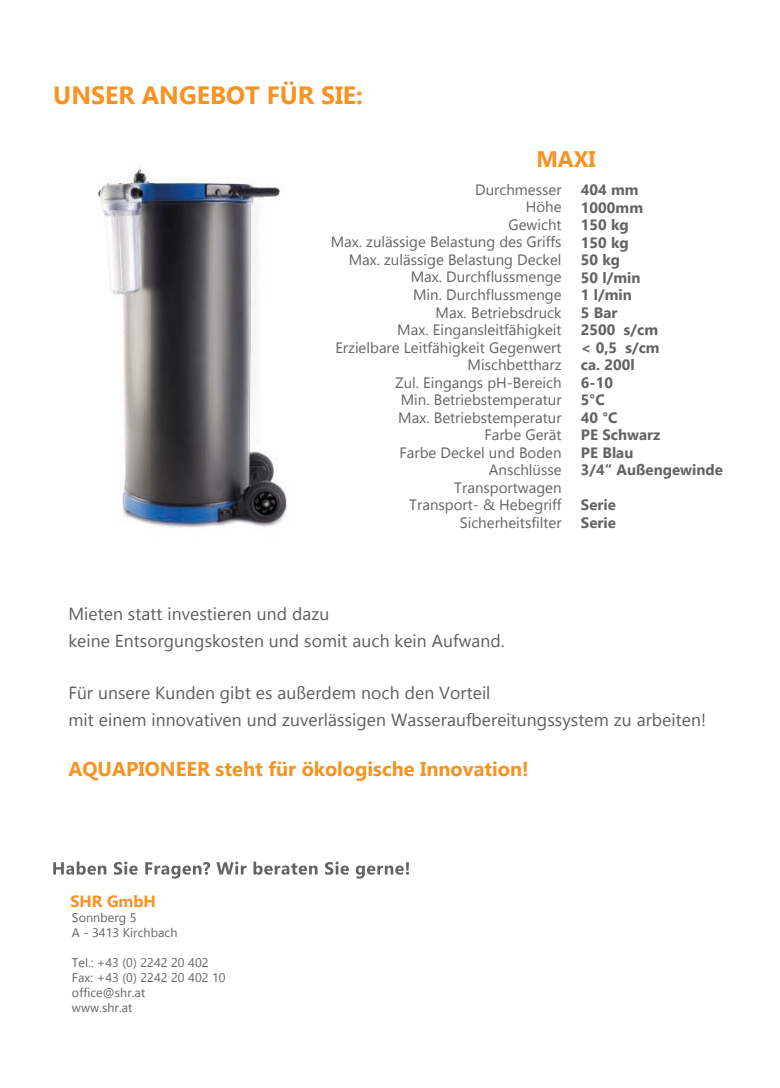
<style>
.page{position:relative;width:780px;height:1088px;background:#fff}
.page>*{position:absolute;margin:0;border:0;box-sizing:border-box;transform-origin:0 0}
.t1{font:700 25px "Gadugi";color:#f69323}
.t2{font:700 22.5px "Gadugi";color:#f69323}
.t3{font:700 20px "Gadugi";color:#f69323}
.t4{font:17.5px/26.2px "Gadugi";letter-spacing:.005em;color:#5b5e5f}
.t5{font:700 16.25px "Gadugi";color:#f69323}
.t6{font:15px/17.5px "Gadugi";color:#636366;text-align:right}
.t7{font:700 15px/17.5px "Gadugi";color:#636366}
.t8{font:12.5px/15.1px "Gadugi";letter-spacing:.005em;color:#636366}
</style>
<div class="page">
<svg style="left:53px;top:861px;width:356px;height:17px"></svg>
<img style="left:98px;top:169px;width:189px;height:359px">
<h1 class="t1" style="left:53px;top:80px;width:311px">UNSER ANGEBOT FÜR SIE:</h1>
<h2 class="t2" style="left:536px;top:145px;width:61px">MAXI</h2>
<p class="t6" style="left:331px;top:181px;width:232px">Durchmesser<br>Höhe<br>Gewicht<br>Max. zulässige Belastung des Griffs<br>Max. zulässige Belastung Deckel<br>Max. Durchflussmenge<br>Min. Durchflussmenge<br>Max. Betriebsdruck<br>Max. Eingansleitfähigkeit<br>Erzielbare Leitfähigkeit Gegenwert<br>Mischbettharz<br>Zul. Eingangs pH-Bereich<br>Min. Betriebstemperatur<br>Max. Betriebstemperatur<br>Farbe Gerät<br>Farbe Deckel und Boden<br>Anschlüsse<br>Transportwagen<br>Transport- &amp; Hebegriff<br>Sicherheitsfilter</p>
<p class="t7" style="left:581px;top:181px;width:143px">404 mm<br>1000mm<br>150 kg<br>150 kg<br>50 kg<br>50 l/min<br>1 l/min<br>5 Bar<br>2500 s/cm<br>&lt; 0,5 s/cm<br>ca. 200l<br>6-10<br>5°C<br>40 °C<br>PE Schwarz<br>PE Blau<br>3/4“ Außengewinde</p>
<p class="t7" style="left:581px;top:496px;width:36px">Serie<br>Serie</p>
<p class="t4" style="left:68px;top:601px;width:438px">Mieten statt investieren und dazu<br>keine Entsorgungskosten und somit auch kein Aufwand.</p>
<p class="t4" style="left:68px;top:680px;width:639px">Für unsere Kunden gibt es außerdem noch den Vorteil<br>mit einem innovativen und zuverlässigen Wasseraufbereitungssystem zu arbeiten!</p>
<h3 class="t3" style="left:68px;top:757px;width:462px">AQUAPIONEER steht für ökologische Innovation!</h3>
<p class="t5" style="left:70px;top:891px;width:87px">SHR GmbH</p>
<p class="t8" style="left:72px;top:910px;width:107px">Sonnberg 5<br>A - 3413 Kirchbach</p>
<p class="t8" style="left:72px;top:954px;width:155px">Tel.: +43 (0) 2242 20 402<br>Fax: +43 (0) 2242 20 402 10 office@shr.at<br>www.shr.at</p>
</div>
